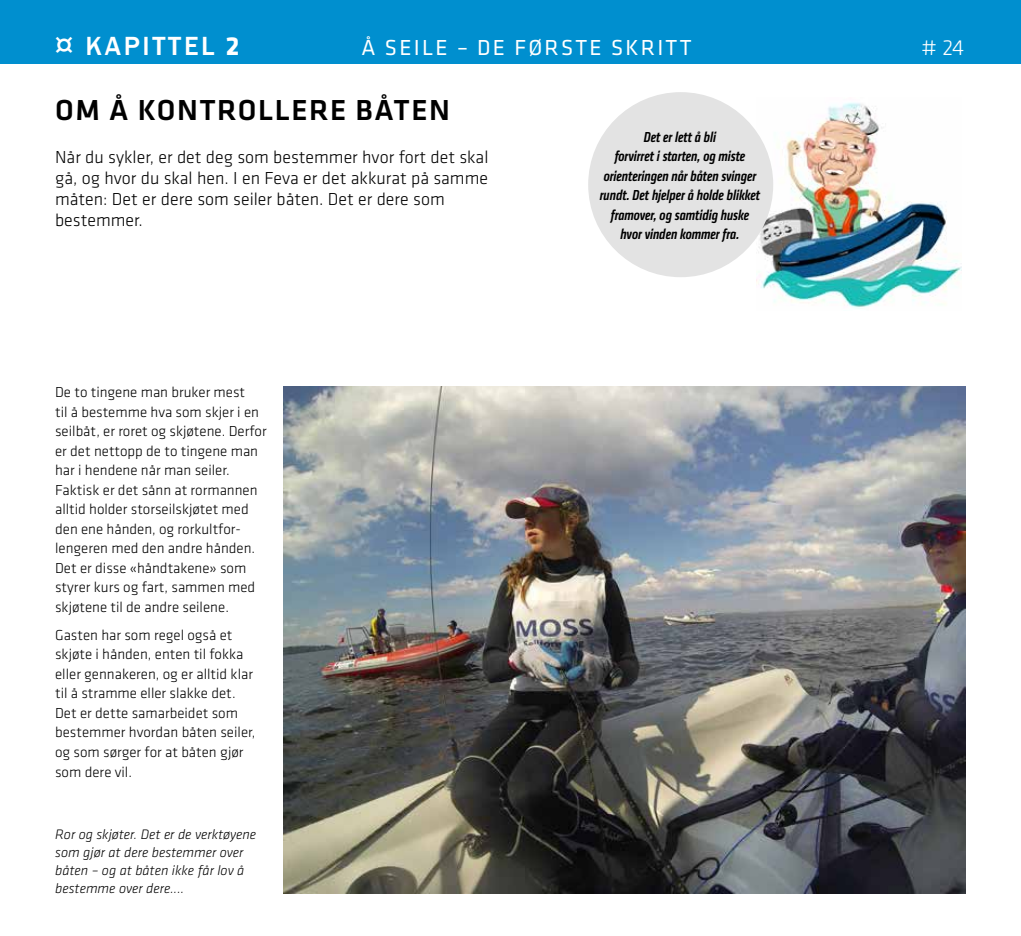
<style>
.page{position:relative;width:1021px;height:936px;background:#fff}
.page>*{position:absolute;margin:0;border:0;box-sizing:border-box;transform-origin:0 0}
.t1{font:500 30px "Klavika";letter-spacing:.05em;color:#000}
.t2{font:500 27px "Franklin Gothic";letter-spacing:.1em;color:#fff}
.t3{font:22.5px "Klavika";letter-spacing:.1em;color:#fff}
.t4{font:300 22.5px "Klavika";color:#fff}
.t5{font:300 18px/21px "Klavika";color:#000}
.t6{font:300 15px/19.5px "Klavika";color:#000}
.t7{font:italic 500 condensed 15px/19.5px "Klavika";color:#000;text-align:center}
.t8{font:italic 300 14.25px/18px "Klavika";color:#000}
.s1{font-family:"Klavika";font-weight:700}
</style>
<div class="page">
<img style="left:757px;top:102px;width:204px;height:207px">
<img style="left:283px;top:386px;width:682px;height:507px">
<div style="left:588px;top:92px;width:185px;height:185px;background:#e3e3e3;border-radius:50%"></div>
<div style="left:0;top:0;width:1020px;height:64px;background:#008fcf"></div>
<h2 class="t2" style="left:55px;top:30px;width:185px">¤ KAPITTEL <span class="s1">2</span></h2>
<h3 class="t3" style="left:361px;top:33px;width:331px">Å SEILE – DE FØRSTE SKRITT</h3>
<h3 class="t4" style="left:921px;top:34px;width:45px"># 24</h3>
<h1 class="t1" style="left:55px;top:90px;width:396px">OM Å KONTROLLERE BÅTEN</h1>
<p class="t5" style="left:55px;top:146px;width:435px">Når du sykler, er det deg som bestemmer hvor fort det skal gå, og hvor du skal hen. I en Feva er det akkurat på samme måten: Det er dere som seiler båten. Det er dere som bestemmer.</p>
<p class="t6" style="left:55px;top:382px;width:213px">De to tingene man bruker mest<br>til å bestemme hva som skjer i en seilbåt, er roret og skjøtene. Derfor er det nettopp de to tingene man har i hendene når man seiler.<br>Faktisk er det sånn at rormannen alltid holder storseilskjøtet med den ene hånden, og rorkultfor&shy;lengeren med den andre hånden.<br>Det er disse «håndtakene» som styrer kurs og fart, sammen med skjøtene til de andre seilene.</p>
<p class="t6" style="left:55px;top:625px;width:202px">Gasten har som regel også et skjøte i hånden, enten til fokka eller gennakeren, og er alltid klar til å stramme eller slakke det.<br>Det er dette samarbeidet som bestemmer hvordan båten seiler, og som sørger for at båten gjør som dere vil.</p>
<p class="t8" style="left:55px;top:825px;width:202px">Ror og skjøter. Det er de verktøyene som gjør at dere bestemmer over båten – og at båten ikke får lov å bestemme over dere....</p>
<p class="t7" style="left:599px;top:127px;width:162px">Det er lett å bli<br>forvirret i starten, og miste orienteringen når båten svinger rundt. Det hjelper å holde blikket framover, og samtidig huske hvor vinden kommer fra.</p>
</div>
